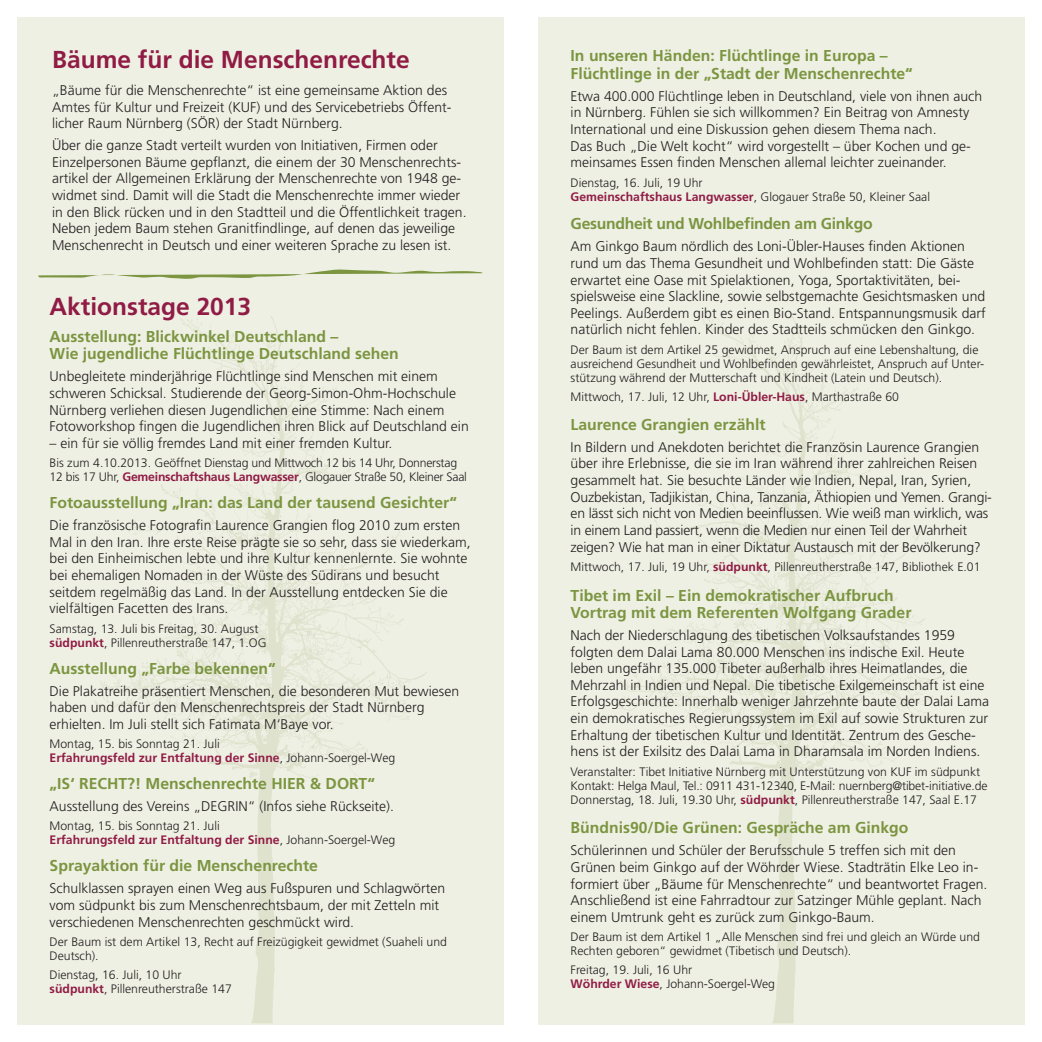
<style>
.page{position:relative;width:1042px;height:1042px;background:#fff}
.page>*{position:absolute;margin:0;border:0;box-sizing:border-box;transform-origin:0 0}
.t1{font:700 24.5px "Frutiger";color:#901c45}
.t2{font:700 15.75px/17.5px "Frutiger";color:#7b9540}
.t3{font:700 15.75px "Frutiger";letter-spacing:-.02em;color:#7b9540}
.t4{font:300 14px/16.6px "Frutiger";color:#231f20}
.t5{font:300 12.25px/14px "Frutiger";color:#231f20}
.t6{font:300 12.25px/14px "Frutiger";letter-spacing:-.02em;color:#231f20}
.s1{font-weight:700;color:#901c45}
</style>
<div class="page">
<div style="left:17px;top:17px;width:487px;height:1007px;background:#eff0e4"></div>
<div style="left:538px;top:17px;width:486px;height:1007px;background:#eff0e4"></div>
<svg style="left:38px;top:269px;width:444px;height:10px"></svg>
<svg style="left:94px;top:316px;width:333px;height:707px"></svg>
<svg style="left:615px;top:316px;width:333px;height:707px"></svg>
<h1 class="t1" style="left:52px;top:45px;width:359px">Bäume für die Menschenrechte</h1>
<p class="t4" style="left:52px;top:82px;width:401px">„Bäume für die Menschenrechte“ ist eine gemeinsame Aktion des<br>Amtes für Kultur und Freizeit (KUF) und des Servicebetriebs Öffent&shy;licher Raum Nürnberg (SÖR) der Stadt Nürnberg.</p>
<p class="t4" style="left:52px;top:137px;width:416px">Über die ganze Stadt verteilt wurden von Initiativen, Firmen oder Einzelpersonen Bäume gepflanzt, die einem der 30 Menschenrechts&shy;artikel der Allgemeinen Erklärung der Menschenrechte von 1948 ge&shy;widmet sind. Damit will die Stadt die Menschenrechte immer wieder in den Blick rücken und in den Stadtteil und die Öffentlichkeit tragen.<br>Neben jedem Baum stehen Granitfindlinge, auf denen das jeweilige Menschenrecht in Deutsch und einer weiteren Sprache zu lesen ist.</p>
<h1 class="t1" style="left:50px;top:292px;width:203px">Aktionstage 2013</h1>
<p class="t2" style="left:50px;top:328px;width:351px">Ausstellung: Blickwinkel Deutschland –<br>Wie jugendliche Flüchtlinge Deutschland sehen</p>
<p class="t4" style="left:50px;top:368px;width:421px">Unbegleitete minderjährige Flüchtlinge sind Menschen mit einem schweren Schicksal. Studierende der Georg-Simon-Ohm-Hochschule Nürnberg verliehen diesen Jugendlichen eine Stimme: Nach einem Fotoworkshop fingen die Jugendlichen ihren Blick auf Deutschland ein</p>
<p class="t4" style="left:50px;top:435px;width:344px">– ein für sie völlig fremdes Land mit einer fremden Kultur.</p>
<p class="t6" style="left:50px;top:456px;width:419px">Bis zum 4.10.2013. Geöffnet Dienstag und Mittwoch 12 bis 14 Uhr, Donnerstag<br>12 bis 17 Uhr, <span class="s1">Gemeinschaftshaus Langwasser</span>, Glogauer Straße 50, Kleiner Saal</p>
<p class="t2" style="left:50px;top:494px;width:409px">Fotoausstellung „Iran: das Land der tausend Gesichter“</p>
<p class="t4" style="left:50px;top:517px;width:422px">Die französische Fotografin Laurence Grangien flog 2010 zum ersten Mal in den Iran. Ihre erste Reise prägte sie so sehr, dass sie wiederkam, bei den Einheimischen lebte und ihre Kultur kennenlernte. Sie wohnte bei ehemaligen Nomaden in der Wüste des Südirans und besucht seitdem regelmäßig das Land. In der Ausstellung entdecken Sie die vielfältigen Facetten des Irans.</p>
<p class="t5" style="left:50px;top:621px;width:218px">Samstag, 13. Juli bis Freitag, 30. August <span class="s1">südpunkt</span>, Pillenreutherstraße 147, 1.OG</p>
<p class="t2" style="left:50px;top:659px;width:228px">Ausstellung „Farbe bekennen“</p>
<p class="t4" style="left:50px;top:682px;width:411px">Die Plakatreihe präsentiert Menschen, die besonderen Mut bewiesen haben und dafür den Menschenrechtspreis der Stadt Nürnberg erhielten. Im Juli stellt sich Fatimata M‘Baye vor.</p>
<p class="t5" style="left:50px;top:737px;width:347px">Montag, 15. bis Sonntag 21. Juli<br><span class="s1">Erfahrungsfeld zur Entfaltung der Sinne</span>, Johann-Soergel-Weg</p>
<p class="t2" style="left:50px;top:775px;width:327px">„IS‘ RECHT?! Menschenrechte HIER &amp; DORT“</p>
<p class="t4" style="left:50px;top:798px;width:346px">Ausstellung des Vereins „DEGRIN“ (Infos siehe Rückseite).</p>
<p class="t5" style="left:50px;top:819px;width:347px">Montag, 15. bis Sonntag 21. Juli<br><span class="s1">Erfahrungsfeld zur Entfaltung der Sinne</span>, Johann-Soergel-Weg</p>
<p class="t2" style="left:50px;top:857px;width:270px">Sprayaktion für die Menschenrechte</p>
<p class="t4" style="left:50px;top:880px;width:397px">Schulklassen sprayen einen Weg aus Fußspuren und Schlagwörten vom südpunkt bis zum Menschenrechtsbaum, der mit Zetteln mit verschiedenen Menschenrechten geschmückt wird.</p>
<p class="t5" style="left:50px;top:935px;width:399px">Der Baum ist dem Artikel 13, Recht auf Freizügigkeit gewidmet (Suaheli und<br>Deutsch).</p>
<p class="t5" style="left:50px;top:968px;width:184px">Dienstag, 16. Juli, 10 Uhr <span class="s1">südpunkt</span>, Pillenreutherstraße 147</p>
<p class="t2" style="left:570px;top:47px;width:344px">In unseren Händen: Flüchtlinge in Europa –<br>Flüchtlinge in der „Stadt der Menschenrechte“</p>
<p class="t4" style="left:570px;top:88px;width:413px">Etwa 400.000 Flüchtlinge leben in Deutschland, viele von ihnen auch in Nürnberg. Fühlen sie sich willkommen? Ein Beitrag von Amnesty International und eine Diskussion gehen diesem Thema nach.<br>Das Buch „Die Welt kocht“ wird vorgestellt – über Kochen und ge&shy;meinsames Essen finden Menschen allemal leichter zueinander.</p>
<p class="t5" style="left:570px;top:175px;width:361px">Dienstag, 16. Juli, 19 Uhr<br><span class="s1">Gemeinschaftshaus Langwasser</span>, Glogauer Straße 50, Kleiner Saal</p>
<p class="t3" style="left:570px;top:215px;width:303px">Gesundheit und Wohlbefinden am Ginkgo</p>
<p class="t4" style="left:570px;top:238px;width:417px">Am Ginkgo Baum nördlich des Loni-Übler-Hauses finden Aktionen rund um das Thema Gesundheit und Wohlbefinden statt: Die Gäste erwartet eine Oase mit Spielaktionen, Yoga, Sportaktivitäten, bei&shy;spielsweise eine Slackline, sowie selbstgemachte Gesichtsmasken und Peelings. Außerdem gibt es einen Bio-Stand. Entspannungsmusik darf natürlich nicht fehlen. Kinder des Stadtteils schmücken den Ginkgo.</p>
<p class="t5" style="left:570px;top:343px;width:415px">Der Baum ist dem Artikel 25 gewidmet, Anspruch auf eine Lebenshaltung, die ausreichend Gesundheit und Wohlbefinden gewährleistet, Anspruch auf Unter&shy;stützung während der Mutterschaft und Kindheit (Latein und Deutsch).</p>
<p class="t5" style="left:570px;top:390px;width:330px">Mittwoch, 17. Juli, 12 Uhr, <span class="s1">Loni-Übler-Haus</span>, Marthastraße 60</p>
<p class="t2" style="left:570px;top:416px;width:196px">Laurence Grangien erzählt</p>
<p class="t4" style="left:570px;top:439px;width:423px">In Bildern und Anekdoten berichtet die Französin Laurence Grangien über ihre Erlebnisse, die sie im Iran während ihrer zahlreichen Reisen gesammelt hat. Sie besuchte Länder wie Indien, Nepal, Iran, Syrien, Ouzbekistan, Tadjikistan, China, Tanzania, Äthiopien und Yemen. Grangi&shy;en lässt sich nicht von Medien beeinflussen. Wie weiß man wirklich, was in einem Land passiert, wenn die Medien nur einen Teil der Wahrheit zeigen? Wie hat man in einer Diktatur Austausch mit der Bevölkerung?</p>
<p class="t5" style="left:570px;top:560px;width:411px">Mittwoch, 17. Juli, 19 Uhr, <span class="s1">südpunkt</span>, Pillenreutherstraße 147, Bibliothek E.01</p>
<p class="t2" style="left:570px;top:586px;width:342px">Tibet im Exil – Ein demokratischer Aufbruch<br>Vortrag mit dem Referenten Wolfgang Grader</p>
<p class="t4" style="left:570px;top:627px;width:420px">Nach der Niederschlagung des tibetischen Volksaufstandes 1959 folgten dem Dalai Lama 80.000 Menschen ins indische Exil. Heute leben ungefähr 135.000 Tibeter außerhalb ihres Heimatlandes, die Mehrzahl in Indien und Nepal. Die tibetische Exilgemeinschaft ist eine Erfolgsgeschichte: Innerhalb weniger Jahrzehnte baute der Dalai Lama ein demokratisches Regierungssystem im Exil auf sowie Strukturen zur Erhaltung der tibetischen Kultur und Identität. Zentrum des Gesche&shy;hens ist der Exilsitz des Dalai Lama in Dharamsala im Norden Indiens.</p>
<p class="t5" style="left:570px;top:764px;width:418px">Veranstalter: Tibet Initiative Nürnberg mit Unterstützung von KUF im südpunkt<br>Kontakt: Helga Maul, Tel.: 0911 431-12340, E-Mail: nuernberg@tibet-initiative.de<br>Donnerstag, 18. Juli, 19.30 Uhr, <span class="s1">südpunkt</span>, Pillenreutherstraße 147, Saal E.17</p>
<p class="t2" style="left:570px;top:819px;width:339px">Bündnis90/Die Grünen: Gespräche am Ginkgo</p>
<p class="t4" style="left:570px;top:842px;width:418px">Schülerinnen und Schüler der Berufsschule 5 treffen sich mit den Grünen beim Ginkgo auf der Wöhrder Wiese. Stadträtin Elke Leo in&shy;formiert über „Bäume für Menschenrechte“ und beantwortet Fragen.<br>Anschließend ist eine Fahrradtour zur Satzinger Mühle geplant. Nach einem Umtrunk geht es zurück zum Ginkgo-Baum.</p>
<p class="t5" style="left:570px;top:930px;width:411px">Der Baum ist dem Artikel 1 „Alle Menschen sind frei und gleich an Würde und<br>Rechten geboren“ gewidmet (Tibetisch und Deutsch).</p>
<p class="t5" style="left:570px;top:963px;width:206px">Freitag, 19. Juli, 16 Uhr<br><span class="s1">Wöhrder Wiese</span>, Johann-Soergel-Weg</p>
</div>
